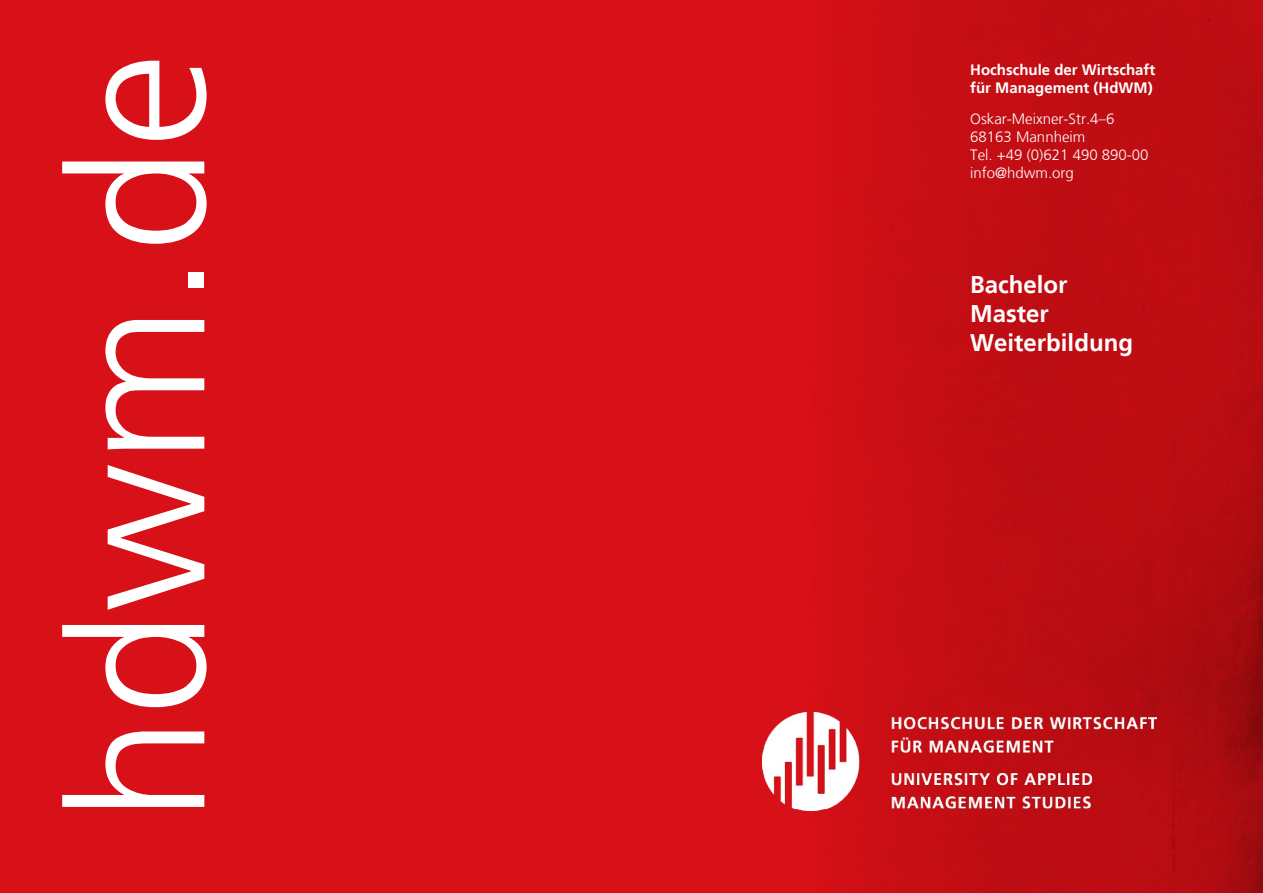
<style>
.page{position:relative;width:1263px;height:893px;background:#fff}
.page>*{position:absolute;margin:0;border:0;box-sizing:border-box;transform-origin:0 0}
.t1{font:300 189.6px "Frutiger LT";color:#fff}
.t2{font:700 24px/28.8px "Frutiger LT";color:#fff}
.t3{font:300 15px/18px "Frutiger LT";color:#fff}
.t4{font:700 15px/18px "Frutiger LT";color:#fff}
</style>
<div class="page">
<div style="left:0;top:0;width:1263px;height:893px;background:linear-gradient(to right,#e21119,#bd0d13)"></div>
<img style="left:762px;top:713px;width:395px;height:97px">
<h1 class="t1" style="left:32px;top:822px;width:770px;rotate:-90deg">hdwm.de</h1>
<p class="t4" style="left:970px;top:61px;width:186px">Hochschule der Wirtschaft für Management (HdWM)</p>
<p class="t3" style="left:970px;top:110px;width:180px">Oskar-Meixner-Str.4–6<br>68163 Mannheim<br>Tel. +49 (0)621 490 890-00 info@hdwm.org</p>
<h2 class="t2" style="left:970px;top:271px;width:164px">Bachelor<br>Master<br>Weiterbildung</h2>
</div>
